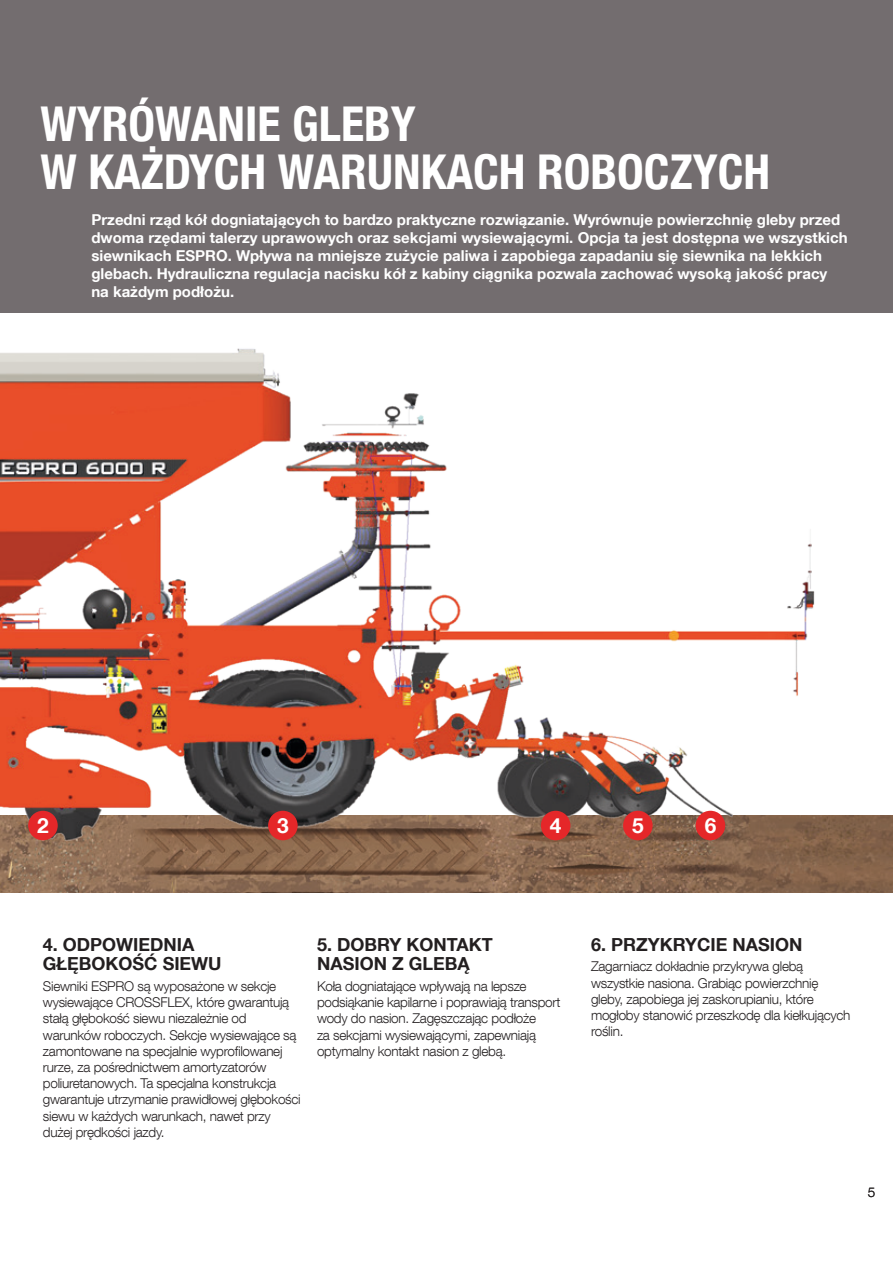
<style>
.page{position:relative;width:893px;height:1263px;background:#fff}
.page>*{position:absolute;margin:0;border:0;box-sizing:border-box;transform-origin:0 0}
.t1{font:700 condensed 48px/48px "Helvetica Neue LT Com";color:#fff}
.t2{font:700 20.85px "Helvetica Neue LT Com";color:#fff}
.t3{font:700 18px/19.5px "Helvetica Neue LT Com";color:#231f20}
.t4{font:700 15px/18px "Helvetica Neue LT Com";color:#fff}
.t5{font:300 13.5px/16.2px "Helvetica Neue LT Com";letter-spacing:-.02em;color:#231f20}
</style>
<div class="page">
<img style="left:0;top:815px;width:893px;height:78px">
<img style="left:0;top:348px;width:853px;height:498px">
<div style="left:28px;top:811px;width:30px;height:29px;background:#e52729;border-radius:50%"></div>
<div style="left:268px;top:811px;width:30px;height:29px;background:#e52729;border-radius:50%"></div>
<div style="left:541px;top:811px;width:29px;height:29px;background:#e52729;border-radius:50%"></div>
<div style="left:623px;top:811px;width:30px;height:29px;background:#e52729;border-radius:50%"></div>
<div style="left:696px;top:811px;width:29px;height:29px;background:#e52729;border-radius:50%"></div>
<hr style="left:0;top:0;width:1px;height:313px;background:#736d6f">
<div style="left:1px;top:0;width:892px;height:313px;background:#736d6f"></div>
<h1 class="t1" style="left:40px;top:100px;width:731px">WYRÓWANIE GLEBY<br>W KAŻDYCH WARUNKACH ROBOCZYCH</h1>
<p class="t4" style="left:91px;top:210px;width:758px">Przedni rząd kół dogniatających to bardzo praktyczne rozwiązanie. Wyrównuje powierzchnię gleby przed dwoma rzędami talerzy uprawowych oraz sekcjami wysiewającymi. Opcja ta jest dostępna we wszystkich siewnikach ESPRO. Wpływa na mniejsze zużycie paliwa i zapobiega zapadaniu się siewnika na lekkich glebach. Hydrauliczna regulacja nacisku kół z kabiny ciągnika pozwala zachować wysoką jakość pracy na każdym podłożu.</p>
<h2 class="t2" style="left:37px;top:812px;width:13px">2</h2>
<h2 class="t2" style="left:277px;top:812px;width:13px">3</h2>
<h2 class="t2" style="left:550px;top:812px;width:13px">4</h2>
<h2 class="t2" style="left:632px;top:812px;width:13px">5</h2>
<h2 class="t2" style="left:705px;top:812px;width:13px">6</h2>
<h3 class="t3" style="left:43px;top:934px;width:180px">4. ODPOWIEDNIA<br>GŁĘBOKOŚĆ SIEWU</h3>
<p class="t5" style="left:43px;top:978px;width:259px">Siewniki ESPRO są wyposażone w sekcje wysiewające CROSSFLEX, które gwarantują stałą głębokość siewu niezależnie od warunków roboczych. Sekcje wysiewające są zamontowane na specjalnie wyprofilowanej rurze, za pośrednictwem amortyzatorów poliuretanowych. Ta specjalna konstrukcja gwarantuje utrzymanie prawidłowej głębokości siewu w każdych warunkach, nawet przy dużej prędkości jazdy.</p>
<h3 class="t3" style="left:317px;top:934px;width:177px">5. DOBRY KONTAKT<br>NASION Z GLEBĄ</h3>
<p class="t5" style="left:317px;top:978px;width:245px">Koła dogniatające wpływają na lepsze podsiąkanie kapilarne i poprawiają transport wody do nasion. Zagęszczając podłoże<br>za sekcjami wysiewającymi, zapewniają optymalny kontakt nasion z glebą.</p>
<h3 class="t3" style="left:591px;top:934px;width:213px">6. PRZYKRYCIE NASION</h3>
<p class="t5" style="left:591px;top:958px;width:261px">Zagarniacz dokładnie przykrywa glebą wszystkie nasiona. Grabiąc powierzchnię gleby, zapobiega jej zaskorupianiu, które mogłoby stanowić przeszkodę dla kiełkujących roślin.</p>
<p class="t5" style="left:868px;top:1184px;width:9px">5</p>
</div>
